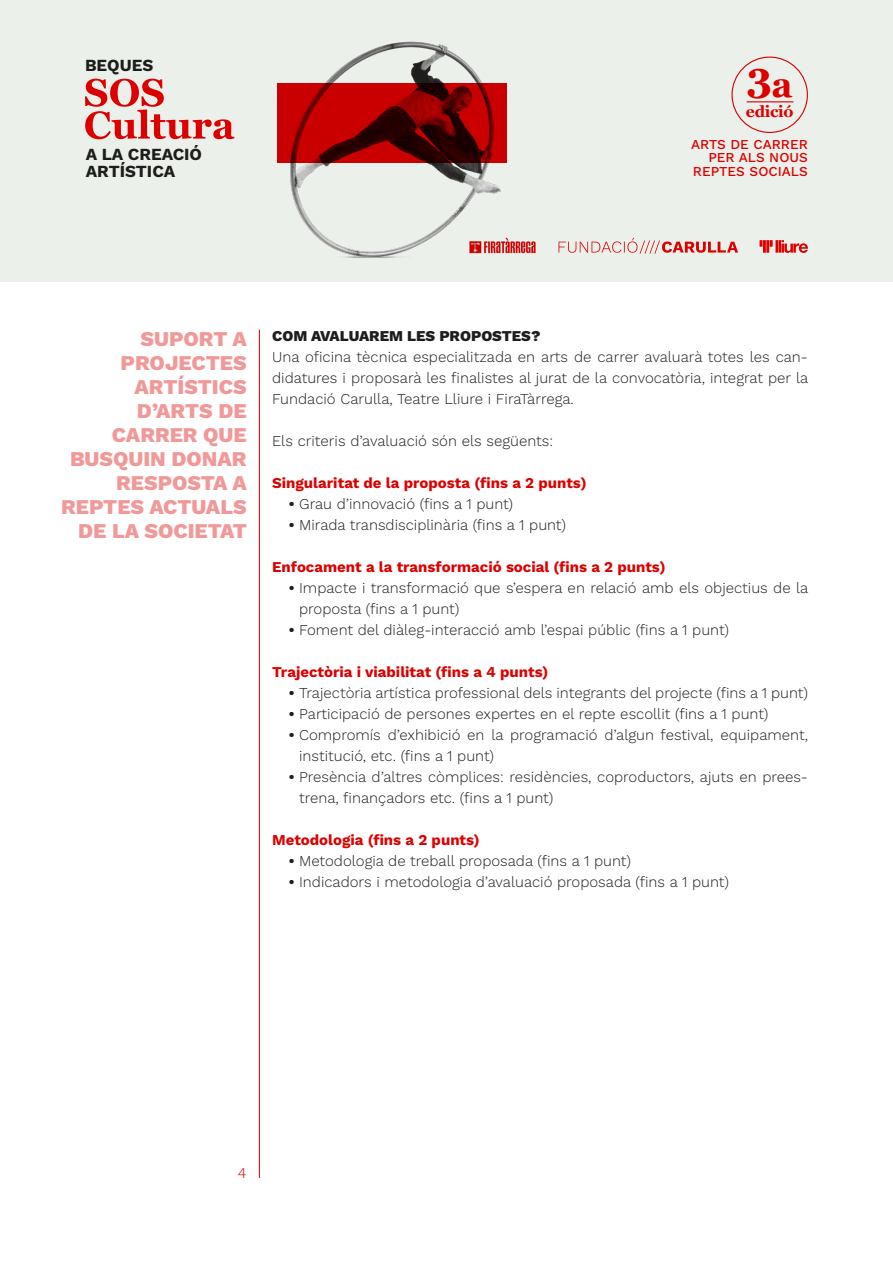
<style>
.page{position:relative;width:893px;height:1263px;background:#fff}
.page>*{position:absolute;margin:0;border:0;box-sizing:border-box;transform-origin:0 0}
.t1{font:700 40.8px "Georgia";color:#dc0000}
.t2{font:800 21px/24px "Work Sans";color:#f19999;text-align:right}
.t3{font:700 16.95px "Work Sans";color:#1d1d1b}
.t4{font:700 15.75px "Georgia";letter-spacing:-.02em;color:#dc0000}
.t5{font:300 15px/21px "Work Sans";color:#1d1d1b}
.t6{font:700 15px "Work Sans";color:#dc0000}
.t7{font:800 15px "Work Sans";color:#1d1d1b}
.t8{font:300 15px "Work Sans";color:#dc0000}
.t9{font:500 13.65px/13.6px "Work Sans";color:#dc0000;text-align:right}
.s1{font-weight:600}
</style>
<div class="page">
<hr style="left:259px;top:330px;width:1px;height:848px;background:#dc0000">
<div style="left:0;top:0;width:893px;height:281px;background:#ebf0eb"></div>
<svg style="left:85px;top:79px;width:149px;height:60px"></svg>
<hr style="left:747px;top:101px;width:46px;height:1px;background:#dc0000">
<div style="left:731px;top:57px;width:77px;height:76px;border:1px solid #dc0000;border-radius:50%"></div>
<svg style="left:760px;top:240px;width:48px;height:13px"></svg>
<svg style="left:558px;top:238px;width:180px;height:16px"></svg>
<img style="left:517px;top:241px;width:19px;height:13px">
<img style="left:277px;top:41px;width:240px;height:217px">
<svg style="left:277px;top:83px;width:229px;height:79px;background:#910000"></svg>
<p class="t3" style="left:85px;top:53px;width:70px">BEQUES</p>
<p class="t3" style="left:86px;top:142px;width:118px">A LA CREACIÓ</p>
<p class="t3" style="left:86px;top:159px;width:91px">ARTÍSTICA</p>
<p class="t1" style="left:747px;top:46px;width:47px">3<sub>a</sub></p>
<p class="t4" style="left:746px;top:100px;width:49px">edició</p>
<p class="t9" style="left:691px;top:137px;width:118px">ARTS DE CARRER<br>PER ALS NOUS<br>REPTES SOCIALS</p>
<p class="t2" style="left:61px;top:326px;width:187px">SUPORT A<br>PROJECTES<br>ARTÍSTICS<br>D’ARTS DE<br>CARRER QUE<br>BUSQUIN DONAR<br>RESPOSTA A<br>REPTES ACTUALS<br>DE LA SOCIETAT</p>
<p class="t7" style="left:272px;top:324px;width:270px">COM AVALUAREM LES PROPOSTES?</p>
<p class="t5" style="left:272px;top:346px;width:538px;text-align:justify">Una oficina tècnica especialitzada en arts de carrer avaluarà totes les can&shy;didatures i proposarà les finalistes al jurat de la convocatòria, integrat per la Fundació Carulla, Teatre Lliure i FiraTàrrega.</p>
<p class="t5" style="left:272px;top:430px;width:282px">Els criteris d’avaluació són els següents:</p>
<p class="t6" style="left:272px;top:471px;width:316px">Singularitat de la proposta (fins a 2 punts)</p>
<p class="t5" style="left:289px;top:493px;width:226px"><span class="s1">•</span> Grau d’innovació (fins a 1 punt)</p>
<p class="t5" style="left:289px;top:514px;width:279px"><span class="s1">•</span> Mirada transdisciplinària (fins a 1 punt)</p>
<p class="t6" style="left:272px;top:555px;width:395px">Enfocament a la transformació social (fins a 2 punts)</p>
<p class="t5" style="left:299px;top:577px;width:511px;text-indent:-10px"><span class="s1">•</span> Impacte i transformació que s’espera en relació amb els objectius de la proposta (fins a 1 punt)</p>
<p class="t5" style="left:289px;top:619px;width:442px"><span class="s1">•</span> Foment del diàleg-interacció amb l’espai públic (fins a 1 punt)</p>
<p class="t6" style="left:272px;top:660px;width:278px">Trajectòria i viabilitat (fins a 4 punts)</p>
<p class="t5" style="left:289px;top:682px;width:521px"><span class="s1">•</span> Trajectòria artística professional dels integrants del projecte (fins a 1 punt)</p>
<p class="t5" style="left:289px;top:703px;width:481px"><span class="s1">•</span> Participació de persones expertes en el repte escollit (fins a 1 punt)</p>
<p class="t5" style="left:299px;top:724px;width:510px;text-indent:-10px"><span class="s1">•</span> Compromís d’exhibició en la programació d’algun festival, equipament, institució, etc. (fins a 1 punt)</p>
<p class="t5" style="left:299px;top:766px;width:510px;text-indent:-10px"><span class="s1">•</span> Presència d’altres còmplices: residències, coproductors, ajuts en prees&shy;trena, finançadors etc. (fins a 1 punt)</p>
<p class="t6" style="left:272px;top:828px;width:209px">Metodologia (fins a 2 punts)</p>
<p class="t5" style="left:289px;top:850px;width:344px"><span class="s1">•</span> Metodologia de treball proposada (fins a 1 punt)</p>
<p class="t5" style="left:289px;top:871px;width:442px"><span class="s1">•</span> Indicadors i metodologia d’avaluació proposada (fins a 1 punt)</p>
<p class="t8" style="left:238px;top:1162px;width:10px">4</p>
</div>
